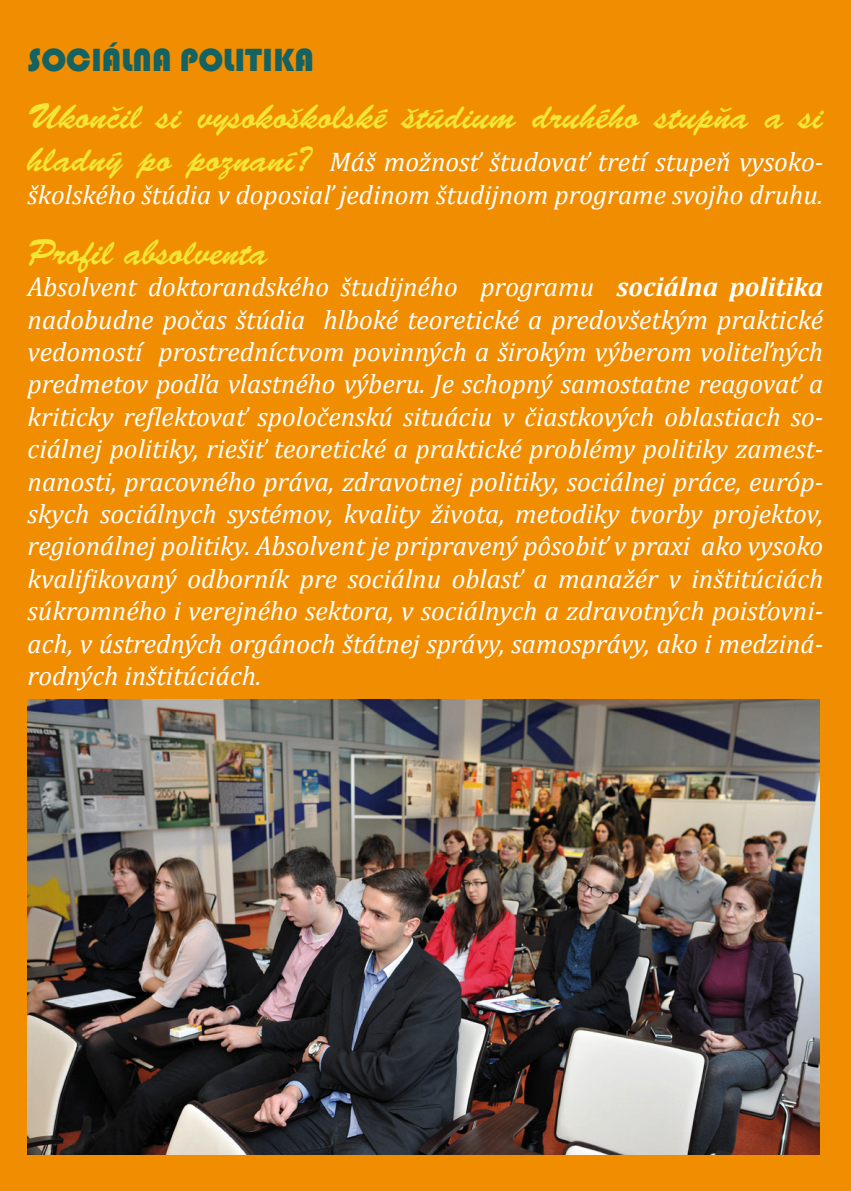
<style>
.page{position:relative;width:851px;height:1191px;background:#fff}
.page>*{position:absolute;margin:0;border:0;box-sizing:border-box;transform-origin:0 0}
.t1{font:36px "Brush Script Std";color:#f3e635}
.t2{font:33px "Bauhaus 93";color:#146261}
.t3{font:italic 27px/32.4px "Cambria";color:#fff}
.s1{font-family:"Brush Script Std";font-style:normal;font-size:36px;color:#f3e635}
.s2{font-weight:700}
</style>
<div class="page">
<div style="left:0;top:0;width:850px;height:1191px;background:#f18d00"></div>
<img style="left:28px;top:699px;width:791px;height:455px">
<p class="t2" style="left:28px;top:41px;width:288px">SOCIÁLNA POLITIKA</p>
<p class="t1" style="left:28px;top:96px;width:797px">Ukoncil si vysokoškolské štúdium druhého stupna a si</p>
<p class="t3" style="left:28px;top:145px;width:797px"><span class="s1">hladný po poznaní?</span> Máš možnosť študovať tretí stupeň vysoko&shy;školského štúdia v doposiaľ jedinom študijnom programe svojho druhu.</p>
<p class="t1" style="left:28px;top:232px;width:242px">Profil absolventa</p>
<p class="t3" style="left:28px;top:269px;width:797px;text-align:justify">Absolvent doktorandského študijného programu <span class="s2">sociálna politika </span>nadobudne počas štúdia hlboké teoretické a predovšetkým praktické vedomostí prostredníctvom povinných a širokým výberom voliteľných predmetov podľa vlastného výberu. Je schopný samostatne reagovať a kriticky reflektovať spoločenskú situáciu v čiastkových oblastiach so&shy;ciálnej politiky, riešiť teoretické a praktické problémy politiky zamest&shy;nanosti, pracovného práva, zdravotnej politiky, sociálnej práce, európ&shy;skych sociálnych systémov, kvality života, metodiky tvorby projektov, regionálnej politiky. Absolvent je pripravený pôsobiť v praxi ako vysoko kvalifikovaný odborník pre sociálnu oblasť a manažér v inštitúciách súkromného i verejného sektora, v sociálnych a zdravotných poisťovni&shy;ach, v ústredných orgánoch štátnej správy, samosprávy, ako i medziná&shy;rodných inštitúciách.</p>
<p class="t1" style="left:110px;top:95px;width:14px">ˇ</p>
<p class="t1" style="left:717px;top:95px;width:14px">ˇ</p>
</div>
